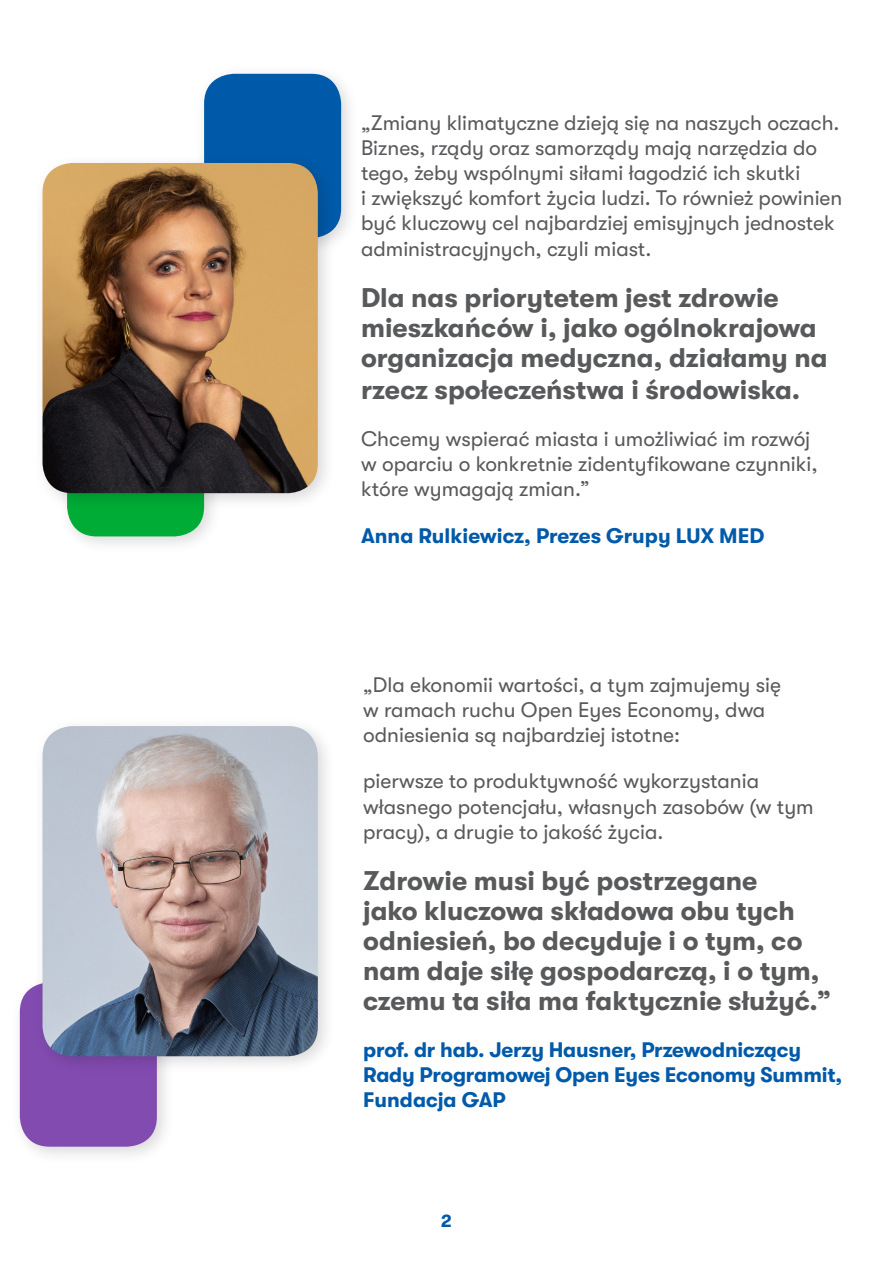
<style>
.page{position:relative;width:893px;height:1263px;background:#fff}
.page>*{position:absolute;margin:0;border:0;box-sizing:border-box;transform-origin:0 0}
.t1{font:700 27px/30px "GT Walsheim";color:#58595b}
.t2{font:21px/25.2px "GT Walsheim";color:#58595b}
.t3{font:700 21px/25.2px "GT Walsheim";letter-spacing:-.01em;color:#005aa9}
.t4{font:700 18px "GT Walsheim";color:#005aa9}
</style>
<div class="page">
<div style="left:57px;top:362px;width:166px;height:193px;background:#000;opacity:.15"></div>
<div style="left:67px;top:372px;width:137px;height:164px;background:#00ac35;border-radius:30px"></div>
<div style="left:194px;top:64px;width:166px;height:193px;background:#000;opacity:.15"></div>
<div style="left:204px;top:74px;width:137px;height:164px;background:#005aa9;border-radius:30px"></div>
<div style="left:10px;top:972px;width:165px;height:193px;background:#000;opacity:.15"></div>
<div style="left:20px;top:982px;width:137px;height:165px;background:#824bb0;border-radius:30px"></div>
<div style="left:33px;top:153px;width:303px;height:359px;background:#000;opacity:.15"></div>
<img style="left:43px;top:163px;width:275px;height:330px">
<div style="left:33px;top:716px;width:303px;height:359px;background:#000;opacity:.15"></div>
<img style="left:43px;top:726px;width:275px;height:330px">
<p class="t2" style="left:361px;top:110px;width:483px">„Zmiany klimatyczne dzieją się na naszych oczach.<br>Biznes, rządy oraz samorządy mają narzędzia do tego, żeby wspólnymi siłami łagodzić ich skutki<br>i zwiększyć komfort życia ludzi. To również powinien być kluczowy cel najbardziej emisyjnych jednostek administracyjnych, czyli miast.</p>
<p class="t1" style="left:361px;top:283px;width:468px">Dla nas priorytetem jest zdrowie mieszkańców i, jako ogólnokrajowa organizacja medyczna, działamy na</p>
<p class="t1" style="left:361px;top:375px;width:441px">rzecz społeczeństwa i środowiska.</p>
<p class="t2" style="left:361px;top:426px;width:458px">Chcemy wspierać miasta i umożliwiać im rozwój w oparciu o konkretnie zidentyfikowane czynniki, które wymagają zmian.”</p>
<p class="t3" style="left:361px;top:523px;width:405px">Anna Rulkiewicz, Prezes Grupy LUX MED</p>
<p class="t2" style="left:363px;top:672px;width:419px">„Dla ekonomii wartości, a tym zajmujemy się w ramach ruchu Open Eyes Economy, dwa odniesienia są najbardziej istotne:</p>
<p class="t2" style="left:363px;top:769px;width:452px">pierwsze to produktywność wykorzystania własnego potencjału, własnych zasobów (w tym pracy), a drugie to jakość życia.</p>
<p class="t1" style="left:363px;top:866px;width:469px">Zdrowie musi być postrzegane<br>jako kluczowa składowa obu tych odniesień, bo decyduje i o tym, co nam daje siłę gospodarczą, i o tym, czemu ta siła ma faktycznie służyć.”</p>
<p class="t3" style="left:363px;top:1037px;width:481px">prof. dr hab. Jerzy Hausner, Przewodniczący<br>Rady Programowej Open Eyes Economy Summit,<br>Fundacja GAP</p>
<p class="t4" style="left:441px;top:1211px;width:13px">2</p>
</div>
